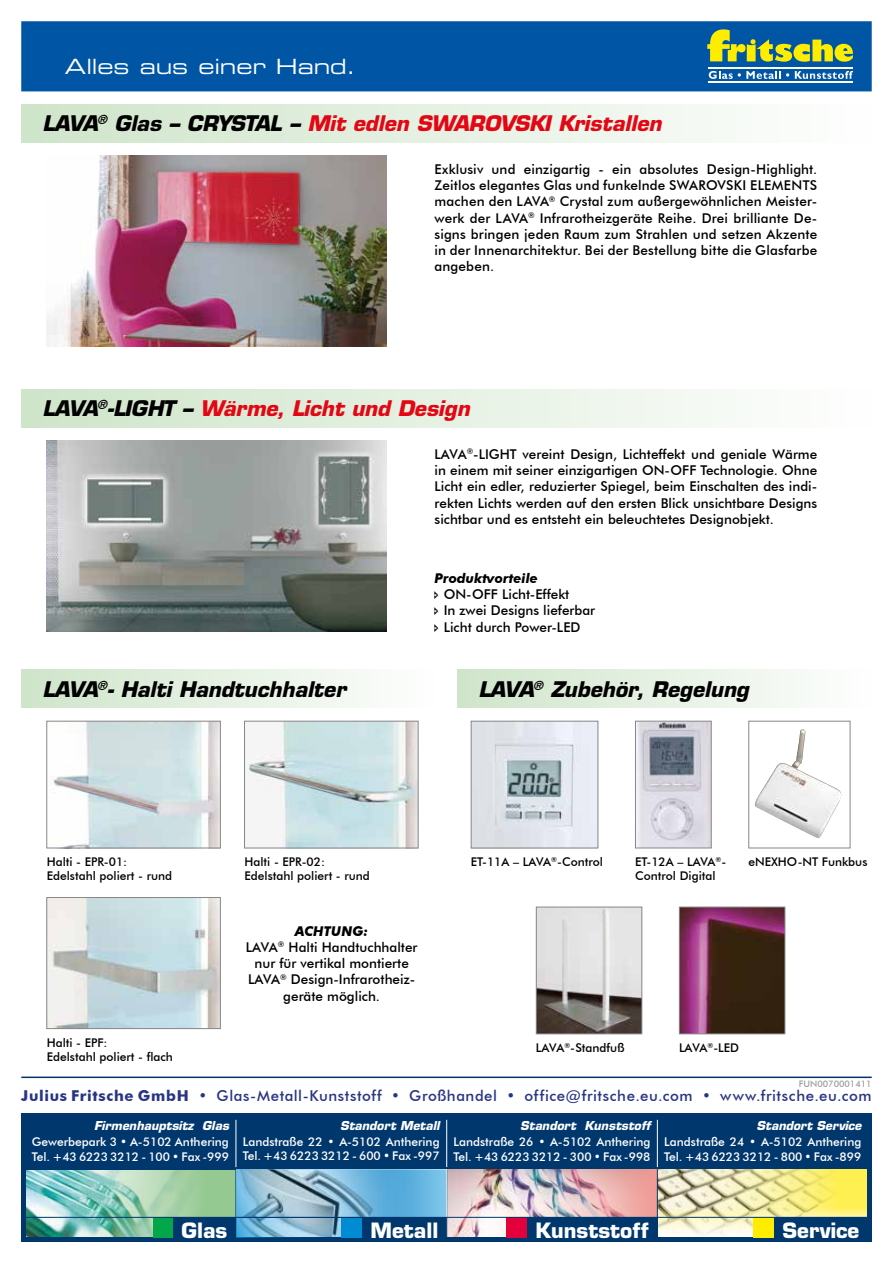
<style>
.page{position:relative;width:893px;height:1263px;background:#fff}
.page>*{position:absolute;margin:0;border:0;box-sizing:border-box;transform-origin:0 0}
.t1{font:italic 700 21px "Eurostile LT Std";letter-spacing:-.005em;color:#e30613}
.t2{font:italic 700 21px "Eurostile LT Std";letter-spacing:-.005em;color:#000}
.t3{font:21px "Eurostile LT Std Ex 2";letter-spacing:-.005em;color:#fff}
.t4{font:700 20.55px "Eurostile LT Std";color:#fff}
.t5{font:500 15px "Futura BT";letter-spacing:.04em;color:#283583}
.t6{font:500 13.5px/16.2px "Futura BT";color:#000;text-align:justify}
.t7{font:italic 700 13.5px "Futura BT";color:#000}
.t8{font:500 12px/14.4px "Futura BT";color:#fff}
.t9{font:500 12px/14.4px "Futura BT";color:#000}
.t10{font:italic 700 12px "Eurostile LT Std";color:#fff}
.t11{font:500 9px "Futura BT";color:#9d9d9c}
.t12{font:500 7.05px "Futura BT";color:#000}
.s1{color:#000}
.s2{font-weight:700;font-style:italic}
.s3{font-size:12px}
.s4{font-weight:700}
</style>
<div class="page">
<div style="left:21px;top:104px;width:851px;height:38px;background:linear-gradient(to right,#cee4c9,#fefefe)"></div>
<img style="left:47px;top:155px;width:340px;height:192px">
<div style="left:21px;top:389px;width:851px;height:38px;background:linear-gradient(to right,#cee4c9,#fefefe)"></div>
<img style="left:47px;top:440px;width:340px;height:191px">
<div style="left:21px;top:21px;width:851px;height:70px;background:#0056a4;border:2px solid #0056a4"></div>
<div style="left:702px;top:23px;width:157px;height:66px;background:#0056a4"></div>
<svg style="left:707px;top:29px;width:146px;height:33px"></svg>
<hr style="left:709px;top:67px;width:144px;height:1px;background:#fff">
<hr style="left:709px;top:81px;width:144px;height:2px;background:#fff">
<svg style="left:709px;top:71px;width:80px;height:8px"></svg>
<svg style="left:795px;top:71px;width:58px;height:8px"></svg>
<img style="left:50px;top:723px;width:169px;height:123px">
<div style="left:46px;top:721px;width:175px;height:127px;border:1px solid #878787"></div>
<img style="left:246px;top:723px;width:170px;height:123px">
<div style="left:244px;top:721px;width:174px;height:127px;border:1px solid #878787"></div>
<img style="left:48px;top:899px;width:171px;height:128px">
<div style="left:46px;top:897px;width:175px;height:132px;border:1px solid #878787"></div>
<div style="left:21px;top:670px;width:415px;height:38px;background:linear-gradient(to right,#cee4c9,#fefefe)"></div>
<div style="left:457px;top:670px;width:415px;height:38px;background:linear-gradient(to right,#cee4c9,#fefefe)"></div>
<hr style="left:21px;top:1076px;width:851px;height:2px;background:#00336a">
<img style="left:538px;top:909px;width:102px;height:123px">
<div style="left:536px;top:907px;width:106px;height:127px;border:1px solid #878787"></div>
<img style="left:681px;top:909px;width:102px;height:123px">
<div style="left:679px;top:907px;width:106px;height:127px;border:1px solid #878787"></div>
<img style="left:637px;top:723px;width:73px;height:123px">
<div style="left:635px;top:721px;width:77px;height:127px;border:1px solid #878787"></div>
<img style="left:473px;top:723px;width:123px;height:123px">
<div style="left:471px;top:721px;width:127px;height:127px;border:1px solid #878787"></div>
<img style="left:755px;top:729px;width:86px;height:109px">
<div style="left:748px;top:721px;width:102px;height:127px;border:1px solid #878787"></div>
<div style="left:25px;top:1114px;width:843px;height:70px;background:#00386d"></div>
<div style="left:27px;top:1165px;width:209px;height:77px;background:#95c992"></div>
<img style="left:25px;top:1169px;width:180px;height:68px">
<div style="left:25px;top:1237px;width:211px;height:5px;background:#00386d"></div>
<div style="left:24px;top:1164px;width:212px;height:5px;background:#00386d"></div>
<div style="left:153px;top:1217px;width:21px;height:20px;background:#04a64a"></div>
<div style="left:174px;top:1217px;width:62px;height:20px;background:#00386d"></div>
<hr style="left:25px;top:1217px;width:211px;height:1px;background:#00386d">
<hr style="left:21px;top:1114px;width:4px;height:128px;background:#00386d">
<hr style="left:868px;top:1114px;width:4px;height:128px;background:#00386d">
<hr style="left:236px;top:1120px;width:1px;height:47px;background:#fff">
<hr style="left:446px;top:1120px;width:1px;height:47px;background:#fff">
<hr style="left:657px;top:1120px;width:1px;height:47px;background:#fff">
<img style="left:236px;top:1165px;width:632px;height:77px">
<img style="left:342px;top:1169px;width:104px;height:48px">
<svg style="left:236px;top:1169px;width:106px;height:69px"></svg>
<hr style="left:236px;top:1217px;width:211px;height:1px;background:#00386d">
<h1 class="t3" style="left:65px;top:52px;width:292px">Alles aus einer Hand.</h1>
<h1 class="t1" style="left:43px;top:110px;width:620px"><span class="s1">LAVA</span><sup>®</sup> <span class="s1">Glas – CRYSTAL –</span> Mit edlen SWAROVSKI Kristallen</h1>
<p class="t6" style="left:435px;top:161px;width:384px">Exklusiv und einzigartig - ein absolutes Design-Highlight.<br>Zeitlos elegantes Glas und funkelnde SWAROVSKI ELEMENTS machen den LAVA<sup>®</sup> Crystal zum außergewöhnlichen Meister&shy;werk der LAVA<sup>®</sup> Infrarotheizgeräte Reihe. Drei brilliante De&shy;signs bringen jeden Raum zum Strahlen und setzen Akzente in der Innenarchitektur. Bei der Bestellung bitte die Glasfarbe angeben.</p>
<h1 class="t1" style="left:43px;top:395px;width:429px"><span class="s1">LAVA</span><sup>®</sup><span class="s1">-LIGHT –</span> Wärme, Licht und Design</h1>
<p class="t6" style="left:435px;top:446px;width:384px">LAVA<sup>®</sup>-LIGHT vereint Design, Lichteffekt und geniale Wärme in einem mit seiner einzigartigen ON-OFF Technologie. Ohne Licht ein edler, reduzierter Spiegel, beim Einschalten des indi&shy;rekten Lichts werden auf den ersten Blick unsichtbare Designs sichtbar und es entsteht ein beleuchtetes Designobjekt.</p>
<p class="t7" style="left:435px;top:570px;width:105px">Produktvorteile</p>
<p class="t6" style="left:444px;top:586px;width:153px;text-align:left">ON-OFF Licht-Effekt<br>In zwei Designs lieferbar<br>Licht durch Power-LED</p>
<h1 class="t2" style="left:43px;top:676px;width:305px">LAVA<sup>®</sup>- Halti Handtuchhalter</h1>
<h1 class="t2" style="left:478px;top:676px;width:272px">LAVA<sup>®</sup> Zubehör, Regelung</h1>
<p class="t9" style="left:47px;top:854px;width:127px">Halti - EPR-01:<br>Edelstahl poliert - rund</p>
<p class="t9" style="left:471px;top:854px;width:134px">ET-11A – LAVA<sup>®</sup>-Control</p>
<p class="t9" style="left:244px;top:854px;width:127px">Halti - EPR-02:<br>Edelstahl poliert - rund</p>
<p class="t6" style="left:246px;top:923px;width:173px;text-align:center"><span class="s2">ACHTUNG:<br></span>LAVA<sup>®</sup> Halti Handtuchhalter nur für vertikal montierte<br>LAVA<sup>®</sup> Design-Infrarotheiz&shy;geräte möglich.</p>
<p class="t9" style="left:635px;top:854px;width:82px">ET-12A – LAVA</p>
<p class="t9" style="left:748px;top:854px;width:121px">eNEXHO-NT Funkbus</p>
<p class="t12" style="left:716px;top:855px;width:12px">®<span class="s3">-</span></p>
<p class="t9" style="left:635px;top:869px;width:82px">Control Digital</p>
<p class="t9" style="left:47px;top:1035px;width:128px">Halti - EPF:<br>Edelstahl poliert - flach</p>
<p class="t9" style="left:536px;top:1040px;width:90px">LAVA<sup>®</sup>-Standfuß</p>
<p class="t9" style="left:679px;top:1040px;width:62px">LAVA<sup>®</sup>-LED</p>
<p class="t11" style="left:799px;top:1079px;width:75px">FUN0070001411</p>
<p class="t5" style="left:21px;top:1087px;width:852px"><span class="s4">Julius Fritsche GmbH</span> • Glas-Metall-Kunststoff • Großhandel • office@fritsche.eu.com • www.fritsche.eu.com</p>
<p class="t10" style="left:94px;top:1118px;width:136px">Firmenhauptsitz Glas</p>
<p class="t8" style="left:32px;top:1135px;width:199px">Gewerbepark 3 • A-5102 Anthering<br>Tel. +43 6223 3212 - 100 • Fax -999</p>
<p class="t10" style="left:340px;top:1118px;width:101px">Standort Metall</p>
<p class="t8" style="left:243px;top:1134px;width:198px">Landstraße 22 • A-5102 Anthering<br>Tel. +43 6223 3212 - 600 • Fax -997</p>
<p class="t10" style="left:520px;top:1118px;width:132px">Standort Kunststoff</p>
<p class="t8" style="left:453px;top:1135px;width:198px">Landstraße 26 • A-5102 Anthering<br>Tel. +43 6223 3212 - 300 • Fax -998</p>
<p class="t10" style="left:757px;top:1118px;width:106px">Standort Service</p>
<p class="t8" style="left:664px;top:1135px;width:199px">Landstraße 24 • A-5102 Anthering<br>Tel. +43 6223 3212 - 800 • Fax -899</p>
<h2 class="t4" style="left:181px;top:1217px;width:48px">Glas</h2>
<h2 class="t4" style="left:370px;top:1217px;width:69px">Metall</h2>
<h2 class="t4" style="left:536px;top:1217px;width:115px">Kunststoff</h2>
<h2 class="t4" style="left:782px;top:1217px;width:78px">Service</h2>
</div>
